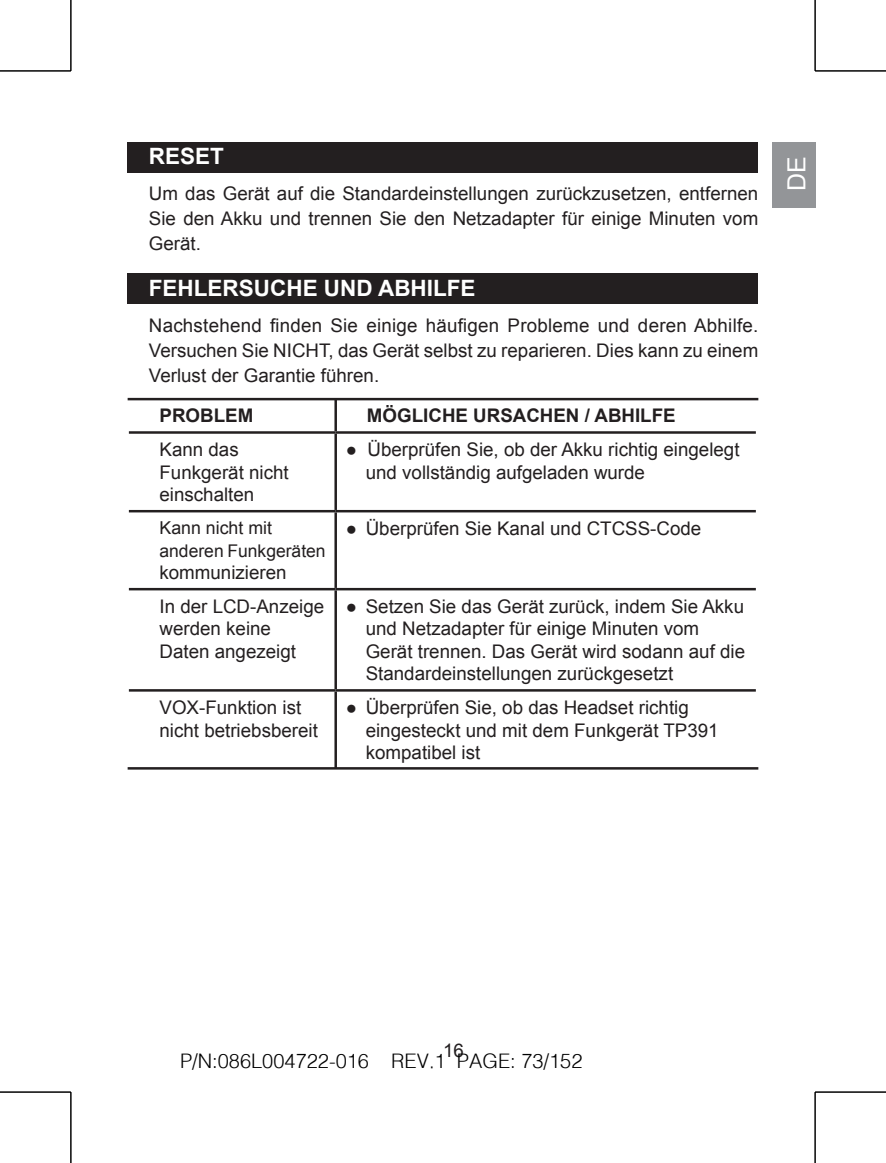
<style>
.page{position:relative;width:886px;height:1163px;background:#fff}
.page>*{position:absolute;margin:0;border:0;box-sizing:border-box;transform-origin:0 0}
.t1{font:25px "Arial";color:#fff}
.t2{font:700 22.5px "Arial";color:#fff}
.t3{font:20px "CT Xi Yuan SJ";color:#000}
.t4{font:18.75px/22.5px "Arial";color:#231f20}
.t5{font:700 18.75px "Arial";color:#231f20}
.t6{font:17.75px "Arial";color:#231f20}
.t7{font:17.5px "Arial";color:#231f20}
.s1{font-family:"Arial Narrow"}
</style>
<div class="page">
<div style="left:772px;top:142px;width:43px;height:66px;background:#939598"></div>
<div style="left:128px;top:273px;width:630px;height:30px;background:#231f20"></div>
<div style="left:128px;top:142px;width:630px;height:30px;background:#231f20"></div>
<hr style="left:334px;top:399px;width:3px;height:32px;background:#231f20">
<hr style="left:129px;top:431px;width:207px;height:2px;background:#231f20">
<hr style="left:336px;top:431px;width:420px;height:2px;background:#231f20">
<hr style="left:334px;top:433px;width:3px;height:77px;background:#231f20">
<hr style="left:129px;top:510px;width:207px;height:2px;background:#231f20">
<hr style="left:336px;top:510px;width:420px;height:2px;background:#231f20">
<hr style="left:334px;top:512px;width:3px;height:76px;background:#231f20">
<hr style="left:129px;top:588px;width:207px;height:2px;background:#231f20">
<hr style="left:336px;top:588px;width:420px;height:2px;background:#231f20">
<hr style="left:334px;top:590px;width:3px;height:99px;background:#231f20">
<hr style="left:129px;top:689px;width:207px;height:2px;background:#231f20">
<hr style="left:336px;top:689px;width:420px;height:2px;background:#231f20">
<hr style="left:334px;top:691px;width:3px;height:77px;background:#231f20">
<hr style="left:128px;top:398px;width:630px;height:2px;background:#231f20">
<hr style="left:128px;top:767px;width:630px;height:2px;background:#231f20">
<svg style="left:0;top:71px;width:71px;height:1px"></svg>
<svg style="left:815px;top:71px;width:71px;height:1px"></svg>
<svg style="left:71px;top:0;width:1px;height:71px"></svg>
<svg style="left:69px;top:1092px;width:3px;height:70px"></svg>
<svg style="left:814px;top:0;width:1px;height:71px"></svg>
<svg style="left:814px;top:1092px;width:3px;height:70px"></svg>
<hr style="left:0;top:70px;width:71px;height:1px;background:#000">
<hr style="left:815px;top:70px;width:71px;height:1px;background:#000">
<hr style="left:0;top:1091px;width:71px;height:1px;background:#000">
<hr style="left:815px;top:1091px;width:71px;height:1px;background:#000">
<hr style="left:70px;top:0;width:1px;height:71px;background:#000">
<hr style="left:70px;top:1091px;width:1px;height:71px;background:#000">
<hr style="left:815px;top:0;width:1px;height:71px;background:#000">
<hr style="left:815px;top:1091px;width:1px;height:71px;background:#000">
<p class="t2" style="left:149px;top:141px;width:77px">RESET</p>
<p class="t4" style="left:149px;top:181px;width:611px;line-height:25px;text-align:justify">Um das Gerät auf die Standardeinstellungen zurückzusetzen, entfernen Sie den Akku und trennen Sie den Netzadapter für einige Minuten vom Gerät.</p>
<p class="t2" style="left:149px;top:273px;width:328px">FEHLERSUCHE UND ABHILFE</p>
<p class="t4" style="left:149px;top:313px;width:611px;line-height:25px;text-align:justify">Nachstehend finden Sie einige häufigen Probleme und deren Abhilfe.<br>Versuchen Sie NICHT, das Gerät selbst zu reparieren. Dies kann zu einem Verlust der Garantie führen.</p>
<p class="t5" style="left:159px;top:403px;width:95px">PROBLEM</p>
<p class="t5" style="left:367px;top:403px;width:310px">MÖGLICHE URSACHEN / ABHILFE</p>
<p class="t4" style="left:159px;top:438px;width:131px">Kann das<br>Funkgerät nicht einschalten</p>
<p class="t4" style="left:366px;top:438px;width:375px;text-indent:-20px"><span class="s1">●</span> Überprüfen Sie, ob der Akku richtig eingelegt und vollständig aufgeladen wurde</p>
<p class="t6" style="left:159px;top:516px;width:114px">Kann nicht mit</p>
<p class="t7" style="left:159px;top:539px;width:168px">anderen Funkgeräten</p>
<p class="t4" style="left:159px;top:561px;width:129px">kommunizieren</p>
<p class="t4" style="left:346px;top:517px;width:357px"><span class="s1">●</span> Überprüfen Sie Kanal und CTCSS-Code</p>
<p class="t4" style="left:159px;top:595px;width:166px">In der LCD-Anzeige werden keine<br>Daten angezeigt</p>
<p class="t4" style="left:366px;top:595px;width:381px;text-indent:-20px"><span class="s1">●</span> Setzen Sie das Gerät zurück, indem Sie Akku und Netzadapter für einige Minuten vom Gerät trennen. Das Gerät wird sodann auf die Standardeinstellungen zurückgesetzt</p>
<p class="t4" style="left:159px;top:696px;width:160px">VOX-Funktion ist nicht betriebsbereit</p>
<p class="t4" style="left:366px;top:696px;width:354px;text-indent:-20px"><span class="s1">●</span> Überprüfen Sie, ob das Headset richtig eingesteckt und mit dem Funkgerät TP391 kompatibel ist</p>
<h1 class="t1" style="left:780px;top:191px;width:36px;rotate:-90deg">DE</h1>
<p class="t4" style="left:443px;top:1038px;width:10px">16</p>
<p class="t3" style="left:180px;top:1051px;width:404px">P/N:086L004722-016 REV.1 PAGE: 73/152</p>
</div>
